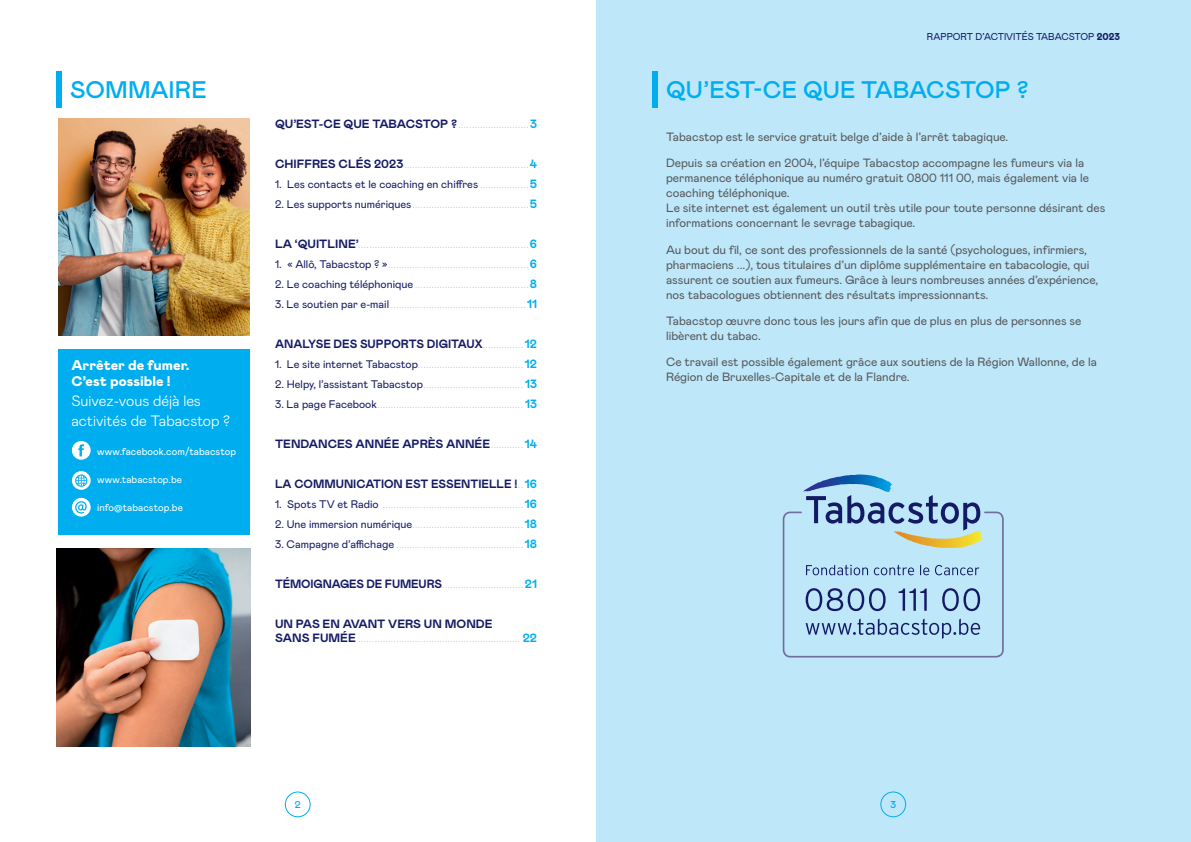
<style>
.page{position:relative;width:1191px;height:842px;background:#fff}
.page>*{position:absolute;margin:0;border:0;box-sizing:border-box;transform-origin:0 0}
.Titel_niveau_1{font:500 24px "Mabry Pro";letter-spacing:-.005em;color:#00aeef}
._1_Subtitel{font:300 15px/20px "Mabry Pro";color:#fff}
._1_Subtitel-2{font:900 14px/16px "Mabry Pro";color:#fff}
.Bodyvoorwoord{font:12px/15px "Mabry Pro";color:#57585a}
.Titel_niveau_3{font:700 12px "Mabry Pro";color:#141b64}
.Titel_niveau_3-2{font:11px "Mabry Pro";color:#141b64}
.t1{font:10px "Mabry Pro";letter-spacing:.005em;color:#fff}
.t2{font:10px "Mabry Pro";letter-spacing:-.005em;color:#141b64;scale:.95 1}
.t3{font:500 10px "Mabry Pro";color:#00aeef}
.Titel_niveau_3-3{font:7px "Mabry Pro";color:#40c7f4}
.s1{font-weight:900}
.s2{font-weight:700;font-size:12px;color:#141b64}
.s3{font-weight:700;font-size:12px;color:#00aeef}
.s4{font-size:7px;color:#40c7f4}
.s5{font-size:11px;color:#141b64}
.s6{font-weight:400;font-size:7px;color:#40c7f4}
.s7{color:#00aeef}
</style>
<div class="page">
<div style="left:596px;top:0;width:595px;height:842px;background:#bee7fa"></div>
<div style="left:58px;top:349px;width:191px;height:185px;background:#00aeef"></div>
<div style="left:72px;top:441px;width:19px;height:19px;background:#fff;border-radius:50%"></div>
<svg style="left:78px;top:444px;width:6px;height:12px"></svg>
<svg style="left:72px;top:471px;width:19px;height:19px"></svg>
<svg style="left:72px;top:498px;width:19px;height:19px"></svg>
<svg style="left:75px;top:501px;width:16px;height:16px"></svg>
<svg style="left:75px;top:474px;width:12px;height:13px"></svg>
<div style="left:57px;top:81px;width:5px;height:18px;background:#00aeef"></div>
<svg style="left:57px;top:71px;width:5px;height:10px"></svg>
<svg style="left:57px;top:99px;width:5px;height:9px"></svg>
<div style="left:652px;top:81px;width:5px;height:18px;background:#00aeef"></div>
<svg style="left:652px;top:71px;width:5px;height:10px"></svg>
<svg style="left:652px;top:99px;width:5px;height:9px"></svg>
<svg style="left:782px;top:474px;width:221px;height:183px"></svg>
<img style="left:58px;top:118px;width:191px;height:217px">
<img style="left:57px;top:548px;width:194px;height:198px">
<div style="left:285px;top:792px;width:25px;height:25px;border:1px solid #00aeef;border-radius:50%"></div>
<div style="left:880px;top:792px;width:26px;height:25px;border:1px solid #00aeef;border-radius:50%"></div>
<h3 class="t2" style="left:927px;top:30px;width:205px">RAPPORT D’ACTIVITÉS TABACSTOP <span class="s1">2023</span></h3>
<p class="Titel_niveau_1" style="left:70px;top:72px;width:138px">SOMMAIRE</p>
<p class="Titel_niveau_1" style="left:666px;top:72px;width:364px">QU’EST-CE QUE TABACSTOP ?</p>
<p class="Bodyvoorwoord" style="left:666px;top:129px;width:344px">Tabacstop est le service gratuit belge d’aide à l’arrêt tabagique.</p>
<p class="Bodyvoorwoord" style="left:666px;top:155px;width:441px">Depuis sa création en 2004, l’équipe Tabacstop accompagne les fumeurs via la permanence téléphonique au numéro gratuit 0800 111 00, mais également via le coaching téléphonique.<br>Le site internet est également un outil très utile pour toute personne désirant des informations concernant le sevrage tabagique.</p>
<p class="Bodyvoorwoord" style="left:666px;top:241px;width:434px">Au bout du fil, ce sont des professionnels de la santé (psychologues, infirmiers, pharmaciens ...), tous titulaires d’un diplôme supplémentaire en tabacologie, qui assurent ce soutien aux fumeurs. Grâce à leurs nombreuses années d’expérience, nos tabacologues obtiennent des résultats impressionnants.</p>
<p class="Bodyvoorwoord" style="left:666px;top:313px;width:417px">Tabacstop œuvre donc tous les jours afin que de plus en plus de personnes se libèrent du tabac.</p>
<p class="Bodyvoorwoord" style="left:666px;top:354px;width:432px">Ce travail est possible également grâce aux soutiens de la Région Wallonne, de la<br>Région de Bruxelles-Capitale et de la Flandre.</p>
<p class="Titel_niveau_3-3" style="left:275px;top:120px;width:263px"><span class="s2">QU’EST-CE QUE TABACSTOP ?</span>.......................... <span class="s3">3</span></p>
<p class="Titel_niveau_3-3" style="left:275px;top:160px;width:264px"><span class="s2">CHIFFRES CLÉS 2023</span>..............................................<span class="s3">4</span></p>
<p class="Titel_niveau_3-2" style="left:275px;top:176px;width:263px">1. Les contacts et le coaching en chiffres <span class="s4">..................</span> <span class="s3">5</span></p>
<p class="Titel_niveau_3-3" style="left:275px;top:200px;width:263px"><span class="s5">2. Les supports numériques</span>...........................................<span class="s3">5</span></p>
<p class="Titel_niveau_3-3" style="left:275px;top:240px;width:264px"><span class="s2">LA ‘QUITLINE’</span>...............................................................<span class="s3">6</span></p>
<p class="Titel_niveau_3-3" style="left:275px;top:260px;width:264px"><span class="s5">1. « Allô, Tabacstop ? »</span>....................................................<span class="s3">6</span></p>
<p class="Titel_niveau_3-3" style="left:275px;top:280px;width:264px"><span class="s5">2. Le coaching téléphonique</span> .......................................... <span class="s3">8</span></p>
<p class="Titel_niveau_3-3" style="left:275px;top:300px;width:264px"><span class="s5">3. Le soutien par e-mail</span> ..................................................<span class="s3">11</span></p>
<p class="Titel_niveau_3" style="left:275px;top:335px;width:264px">ANALYSE DES SUPPORTS DIGITAUX<span class="s6">...............</span> <span class="s7">12</span></p>
<p class="Titel_niveau_3-3" style="left:275px;top:360px;width:264px"><span class="s5">1. Le site internet Tabacstop</span>....................................... <span class="s3">12</span></p>
<p class="Titel_niveau_3-3" style="left:275px;top:380px;width:264px"><span class="s5">2. Helpy, l’assistant Tabacstop</span>..................................... <span class="s3">13</span></p>
<p class="Titel_niveau_3-3" style="left:275px;top:400px;width:264px"><span class="s5">3. La page Facebook</span>...................................................... <span class="s3">13</span></p>
<p class="Titel_niveau_3" style="left:275px;top:435px;width:264px">TENDANCES ANNÉE APRÈS ANNÉE <span class="s6">............</span> <span class="s7">14</span></p>
<p class="Titel_niveau_3" style="left:275px;top:475px;width:264px">LA COMMUNICATION EST ESSENTIELLE !<span class="s6">..</span> <span class="s7">16</span></p>
<p class="Titel_niveau_3-3" style="left:275px;top:500px;width:264px"><span class="s5">1. Spots TV et Radio</span> .................................................... <span class="s3">16</span></p>
<p class="Titel_niveau_3-3" style="left:275px;top:520px;width:264px"><span class="s5">2. Une immersion numérique</span>......................................... <span class="s3">18</span></p>
<p class="Titel_niveau_3-3" style="left:275px;top:540px;width:264px"><span class="s5">3. Campagne d’affichage</span> ............................................... <span class="s3">18</span></p>
<p class="Titel_niveau_3-3" style="left:275px;top:580px;width:264px"><span class="s2">TÉMOIGNAGES DE FUMEURS</span>.............................. <span class="s3">21</span></p>
<p class="Titel_niveau_3" style="left:275px;top:615px;width:219px">UN PAS EN AVANT VERS UN MONDE</p>
<p class="Titel_niveau_3-3" style="left:275px;top:634px;width:264px"><span class="s2">SANS FUMÉE</span> ............................................................ <span class="s3">22</span></p>
<p class="_1_Subtitel-2" style="left:71px;top:357px;width:120px">Arrêter de fumer.<br>C’est possible !</p>
<p class="_1_Subtitel" style="left:71px;top:390px;width:160px">Suivez-vous déjà les activités de Tabacstop ?</p>
<p class="t1" style="left:97px;top:444px;width:140px">www.facebook.com/tabacstop</p>
<p class="t1" style="left:97px;top:472px;width:86px">www.tabacstop.be</p>
<p class="t1" style="left:97px;top:500px;width:87px">info@tabacstop.be</p>
<h3 class="t3" style="left:295px;top:798px;width:7px">2</h3>
<h3 class="t3" style="left:890px;top:798px;width:7px">3</h3>
</div>
